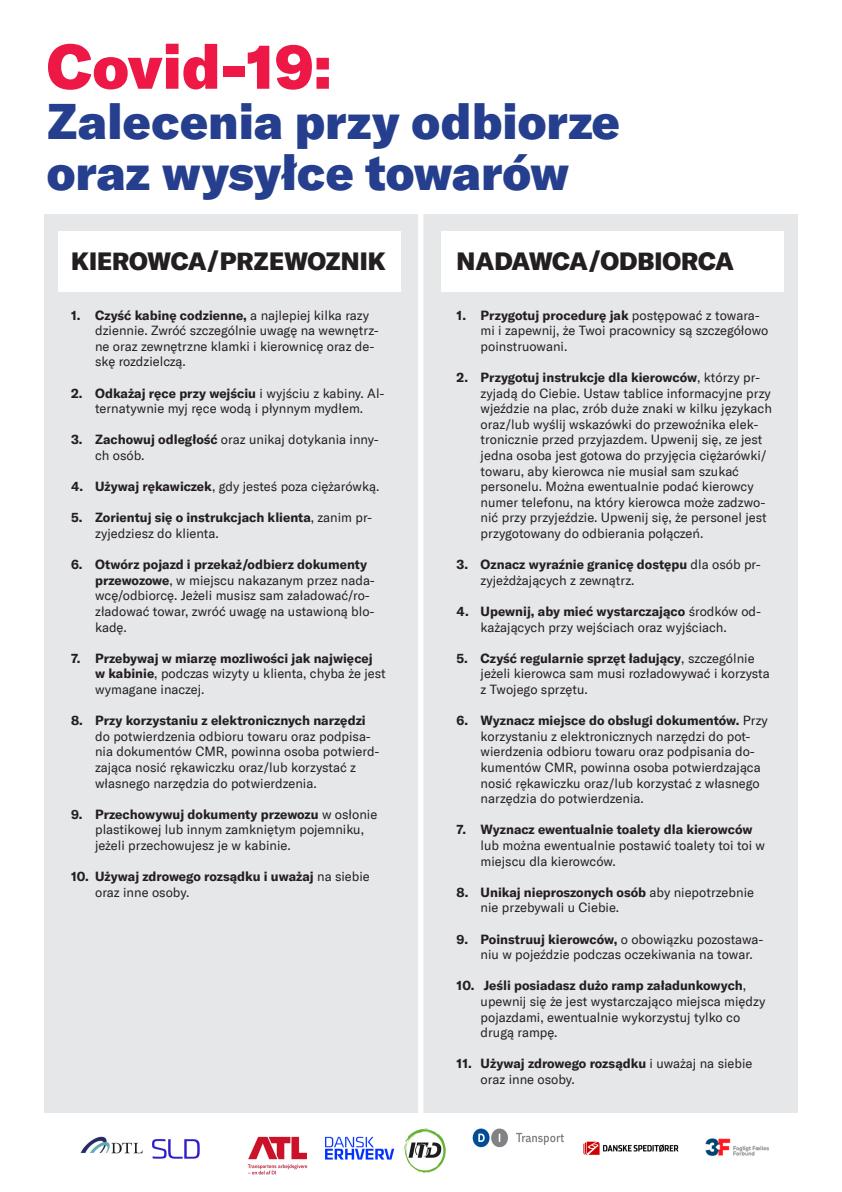
<style>
.page{position:relative;width:842px;height:1192px;background:#fff}
.page>*{position:absolute;margin:0;border:0;box-sizing:border-box;transform-origin:0 0}
.t1{font:900 61.85px "GT America";color:#ed1845}
.t2{font:900 48.85px/50.5px "GT America";color:#253f8e}
.t3{font:900 24.4px "GT America";color:#231f20}
.t4{font:13px/15.6px "GT America";color:#231f20}
.t5{font:700 13px/15.6px "GT America";color:#231f20}
.s1{font-weight:700}
.s2{font-weight:400}
</style>
<div class="page">
<div style="left:44px;top:215px;width:753px;height:898px;background:#e6e7e9"></div>
<div style="left:418px;top:202px;width:5px;height:928px;background:#fff"></div>
<img style="left:80px;top:1136px;width:228px;height:39px">
<img style="left:403px;top:1129px;width:366px;height:44px">
<img style="left:325px;top:1136px;width:70px;height:24px">
<div style="left:85px;top:1167px;width:107px;height:13px;background:#fff"></div>
<div style="left:555px;top:1119px;width:106px;height:13px;background:#fff"></div>
<div style="left:441px;top:231px;width:342px;height:61px;background:#fff"></div>
<div style="left:58px;top:231px;width:343px;height:61px;background:#fff"></div>
<h1 class="t1" style="left:47px;top:27px;width:287px">Covid-19:</h1>
<h2 class="t2" style="left:47px;top:95px;width:575px">Zalecenia przy odbiorze oraz wysyłce towarów</h2>
<h3 class="t3" style="left:71px;top:245px;width:316px">KIEROWCA/PRZEWOZNIK</h3>
<h3 class="t3" style="left:457px;top:245px;width:279px">NADAWCA/ODBIORCA</h3>
<p class="t4" style="left:95px;top:307px;width:285px;text-indent:-24px"><span class="s1">1. Czyść kabinę codzienne,</span> a najlepiej kilka razy dziennie. Zwróć szczególnie uwagę na wewnętrz&shy;ne oraz zewnętrzne klamki i kierownicę oraz de&shy;skę rozdzielczą.</p>
<p class="t4" style="left:71px;top:385px;width:315px;text-align:center"><span class="s1">2. Odkażaj ręce przy wejściu</span> i wyjściu z kabiny. Al&shy;ternatywnie myj ręce wodą i płynnym mydłem.</p>
<p class="t4" style="left:95px;top:432px;width:285px;text-indent:-24px"><span class="s1">3. Zachowuj odległość</span> oraz unikaj dotykania inny&shy;ch osób.</p>
<p class="t4" style="left:71px;top:479px;width:310px"><span class="s1">4. Używaj rękawiczek</span>, gdy jesteś poza ciężarówką.</p>
<p class="t5" style="left:95px;top:510px;width:279px;text-indent:-24px">5. Zorientuj się o instrukcjach klienta<span class="s2">, zanim pr&shy;zyjedziesz do klienta.</span></p>
<p class="t4" style="left:95px;top:557px;width:281px;text-indent:-24px"><span class="s1">6. Otwórz pojazd i przekaż/odbierz dokumenty przewozowe</span>, w miejscu nakazanym przez nada&shy;wcę/odbiorcę. Jeżeli musisz sam załadować/ro&shy;zładować towar, zwróć uwagę na ustawioną blo&shy;kadę.</p>
<p class="t4" style="left:95px;top:650px;width:292px;text-indent:-24px"><span class="s1">7. Przebywaj w miarzę mozliwości jak najwięcej w kabinie</span>, podczas wizyty u klienta, chyba że jest wymagane inaczej.</p>
<p class="t5" style="left:71px;top:713px;width:296px">8. Przy korzystaniu z elektronicznych narzędzi</p>
<p class="t4" style="left:95px;top:728px;width:286px">do potwierdzenia odbioru towaru oraz podpisa&shy;nia dokumentów CMR, powinna osoba potwierd&shy;zająca nosić rękawiczku oraz/lub korzystać z własnego narzędzia do potwierdzenia.</p>
<p class="t4" style="left:95px;top:806px;width:284px;text-indent:-24px"><span class="s1">9. Przechowywuj dokumenty przewozu</span> w osłonie plastikowej lub innym zamkniętym pojemniku, jeżeli przechowujesz je w kabinie.</p>
<p class="t5" style="left:95px;top:869px;width:276px;text-indent:-24px">10. Używaj zdrowego rozsądku i uważaj <span class="s2">na siebie oraz inne osoby.</span></p>
<p class="t4" style="left:481px;top:307px;width:289px;text-indent:-24px"><span class="s1">1. Przygotuj procedurę jak</span> postępować z towara&shy;mi i zapewnij, że Twoi pracownicy są szczegółowo poinstruowani.</p>
<p class="t4" style="left:481px;top:370px;width:293px;text-indent:-24px"><span class="s1">2. Przygotuj instrukcje dla kierowców</span>, którzy pr&shy;zyjadą do Ciebie. Ustaw tablice informacyjne przy wjeździe na plac, zrób duże znaki w kilku językach oraz/lub wyślij wskazówki do przewoźnika elek&shy;tronicznie przed przyjazdem. Upwenij się, ze jest jedna osoba jest gotowa do przyjęcia ciężarówki/ towaru, aby kierowca nie musiał sam szukać personelu. Można ewentualnie podać kierowcy numer telefonu, na który kierowca może zadzwo&shy;nić przy przyjeździe. Upwenij się, że personel jest przygotowany do odbierania połączeń.</p>
<p class="t4" style="left:481px;top:557px;width:282px;text-indent:-24px"><span class="s1">3. Oznacz wyraźnie granicę dostępu</span> dla osób pr&shy;zyjeżdżających z zewnątrz.</p>
<p class="t4" style="left:481px;top:604px;width:282px;text-indent:-24px"><span class="s1">4. Upewnij, aby mieć wystarczająco</span> środków od&shy;każających przy wejściach oraz wyjściach.</p>
<p class="t4" style="left:481px;top:650px;width:291px;text-indent:-24px"><span class="s1">5. Czyść regularnie sprzęt ładujący</span>, szczególnie jeżeli kierowca sam musi rozładowywać i korzysta z Twojego sprzętu.</p>
<p class="t4" style="left:481px;top:713px;width:289px;text-indent:-24px"><span class="s1">6. Wyznacz miejsce do obsługi dokumentów.</span> Przy korzystaniu z elektronicznych narzędzi do pot&shy;wierdzenia odbioru towaru oraz podpisania do&shy;kumentów CMR, powinna osoba potwierdzająca nosić rękawiczku oraz/lub korzystać z własnego narzędzia do potwierdzenia.</p>
<p class="t5" style="left:457px;top:822px;width:297px">7. Wyznacz ewentualnie toalety dla kierowców</p>
<p class="t4" style="left:481px;top:838px;width:286px">lub można ewentualnie postawić toalety toi toi w miejscu dla kierowców.</p>
<p class="t4" style="left:481px;top:884px;width:275px;text-indent:-24px"><span class="s1">8. Unikaj nieproszonych osób</span> aby niepotrzebnie nie przebywali u Ciebie.</p>
<p class="t4" style="left:481px;top:931px;width:284px;text-indent:-24px"><span class="s1">9. Poinstruuj kierowców,</span> o obowiązku pozostawa&shy;niu w pojeździe podczas oczekiwania na towar.</p>
<p class="t4" style="left:481px;top:978px;width:286px;text-indent:-24px"><span class="s1">10. Jeśli posiadasz dużo ramp załadunkowych</span>, upewnij się że jest wystarczająco miejsca między pojazdami, ewentualnie wykorzystuj tylko co drugą rampę.</p>
<p class="t4" style="left:481px;top:1056px;width:273px;text-indent:-24px"><span class="s1">11. Używaj zdrowego rozsądku</span> i uważaj na siebie oraz inne osoby.</p>
</div>
